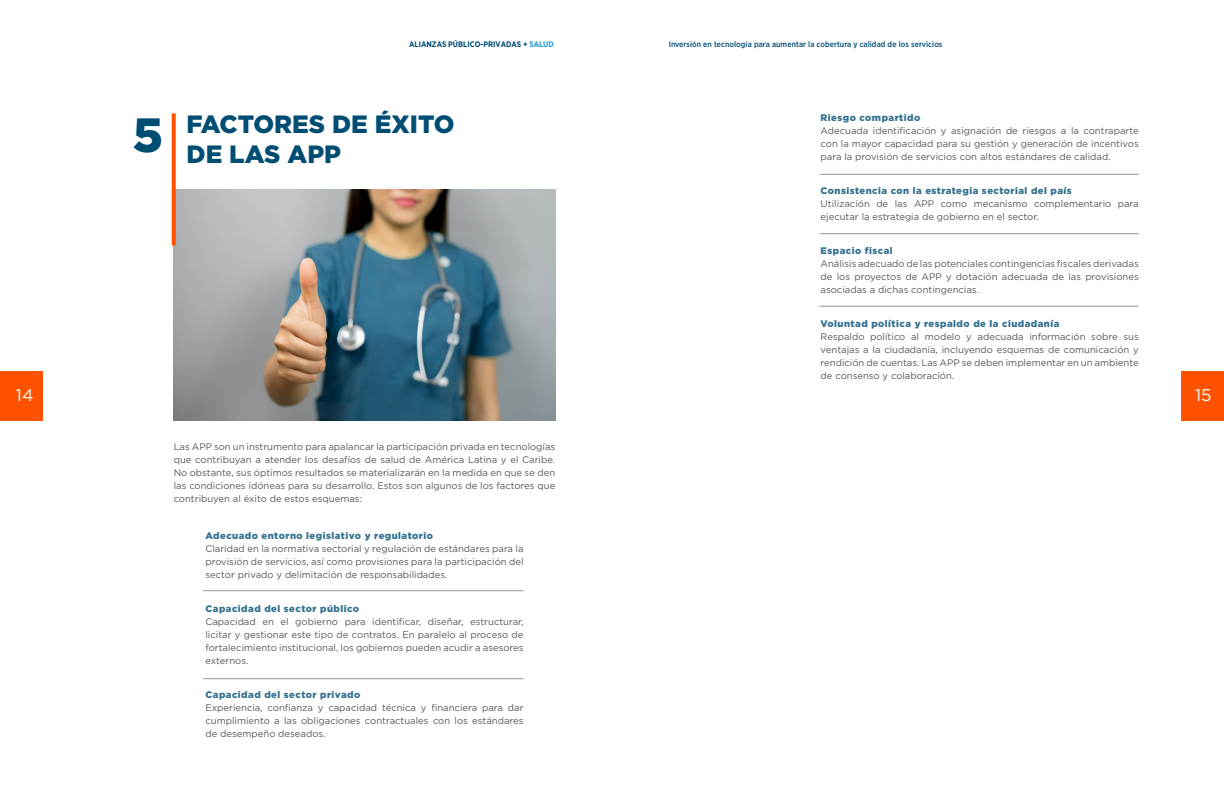
<style>
.page{position:relative;width:1224px;height:792px;background:#fff}
.page>*{position:absolute;margin:0;border:0;box-sizing:border-box;transform-origin:0 0}
.Títulos{font:900 48px "Gotham";color:#004d73}
.Títulos-2{font:900 25px "Gotham";color:#004d73}
.t1{font:17px "Gotham";color:#fff}
.texto_internas{font:9.5px/13px "Gotham";color:#57585a;text-align:justify}
.texto_internas-2{font:900 9.5px "Gotham";letter-spacing:.05em;color:#33708f}
.t2{font:500 8px "Gotham Narrow";letter-spacing:.01em;color:#004d73}
.t3{font:700 8px "Gotham Narrow";color:#004d73}
.s1{color:#1c99de}
</style>
<div class="page">
<div style="left:1181px;top:371px;width:43px;height:50px;background:#ff5200"></div>
<div style="left:0;top:371px;width:43px;height:50px;background:#ff5200"></div>
<img style="left:174px;top:190px;width:381px;height:231px">
<svg style="left:172px;top:113px;width:4px;height:132px"></svg>
<hr style="left:203px;top:591px;width:321px;height:1px;background:#939598">
<hr style="left:203px;top:679px;width:321px;height:1px;background:#939598">
<hr style="left:820px;top:306px;width:319px;height:1px;background:#939598">
<hr style="left:820px;top:234px;width:319px;height:1px;background:#939598">
<hr style="left:820px;top:174px;width:319px;height:1px;background:#939598">
<p class="Títulos" style="left:133px;top:102px;width:32px">5</p>
<p class="t3" style="left:409px;top:39px;width:146px">ALIANZAS PÚBLICO-PRIVADAS + <span class="s1">SALUD</span></p>
<p class="t2" style="left:669px;top:39px;width:275px">Inversión en tecnología para aumentar la cobertura y calidad de los servicios</p>
<p class="Títulos-2" style="left:187px;top:107px;width:270px">FACTORES DE ÉXITO</p>
<p class="Títulos-2" style="left:187px;top:137px;width:156px">DE LAS APP</p>
<p class="texto_internas-2" style="left:821px;top:111px;width:101px">Riesgo compartido</p>
<p class="texto_internas" style="left:821px;top:124px;width:320px">Adecuada identificación y asignación de riesgos a la contraparte con la mayor capacidad para su gestión y generación de incentivos para la provisión de servicios con altos estándares de calidad.</p>
<p class="texto_internas-2" style="left:821px;top:184px;width:253px">Consistencia con la estrategia sectorial del país</p>
<p class="texto_internas" style="left:821px;top:197px;width:320px">Utilización de las APP como mecanismo complementario para ejecutar la estrategia de gobierno en el sector.</p>
<p class="texto_internas-2" style="left:821px;top:244px;width:74px">Espacio fiscal</p>
<p class="texto_internas" style="left:821px;top:257px;width:320px">Análisis adecuado de las potenciales contingencias fiscales derivadas de los proyectos de APP y dotación adecuada de las provisiones asociadas a dichas contingencias.</p>
<p class="texto_internas-2" style="left:821px;top:317px;width:240px">Voluntad política y respaldo de la ciudadanía</p>
<p class="texto_internas" style="left:821px;top:330px;width:320px">Respaldo político al modelo y adecuada información sobre sus ventajas a la ciudadanía, incluyendo esquemas de comunicación y rendición de cuentas. Las APP se deben implementar en un ambiente de consenso y colaboración.</p>
<h3 class="t1" style="left:16px;top:384px;width:19px">14</h3>
<h3 class="t1" style="left:1195px;top:384px;width:18px">15</h3>
<p class="texto_internas" style="left:174px;top:439px;width:383px">Las APP son un instrumento para apalancar la participación privada en tecnologías que contribuyan a atender los desafíos de salud de América Latina y el Caribe.<br>No obstante, sus óptimos resultados se materializarán en la medida en que se den las condiciones idóneas para su desarrollo. Estos son algunos de los factores que contribuyen al éxito de estos esquemas:</p>
<p class="texto_internas-2" style="left:205px;top:529px;width:229px">Adecuado entorno legislativo y regulatorio</p>
<p class="texto_internas" style="left:205px;top:542px;width:320px">Claridad en la normativa sectorial y regulación de estándares para la provisión de servicios, así como provisiones para la participación del sector privado y delimitación de responsabilidades.</p>
<p class="texto_internas-2" style="left:205px;top:602px;width:155px">Capacidad del sector público</p>
<p class="texto_internas" style="left:205px;top:615px;width:320px">Capacidad en el gobierno para identificar, diseñar, estructurar, licitar y gestionar este tipo de contratos. En paralelo al proceso de fortalecimiento institucional, los gobiernos pueden acudir a asesores externos.</p>
<p class="texto_internas-2" style="left:205px;top:688px;width:156px">Capacidad del sector privado</p>
<p class="texto_internas" style="left:205px;top:701px;width:320px">Experiencia, confianza y capacidad técnica y financiera para dar cumplimiento a las obligaciones contractuales con los estándares de desempeño deseados.</p>
</div>
